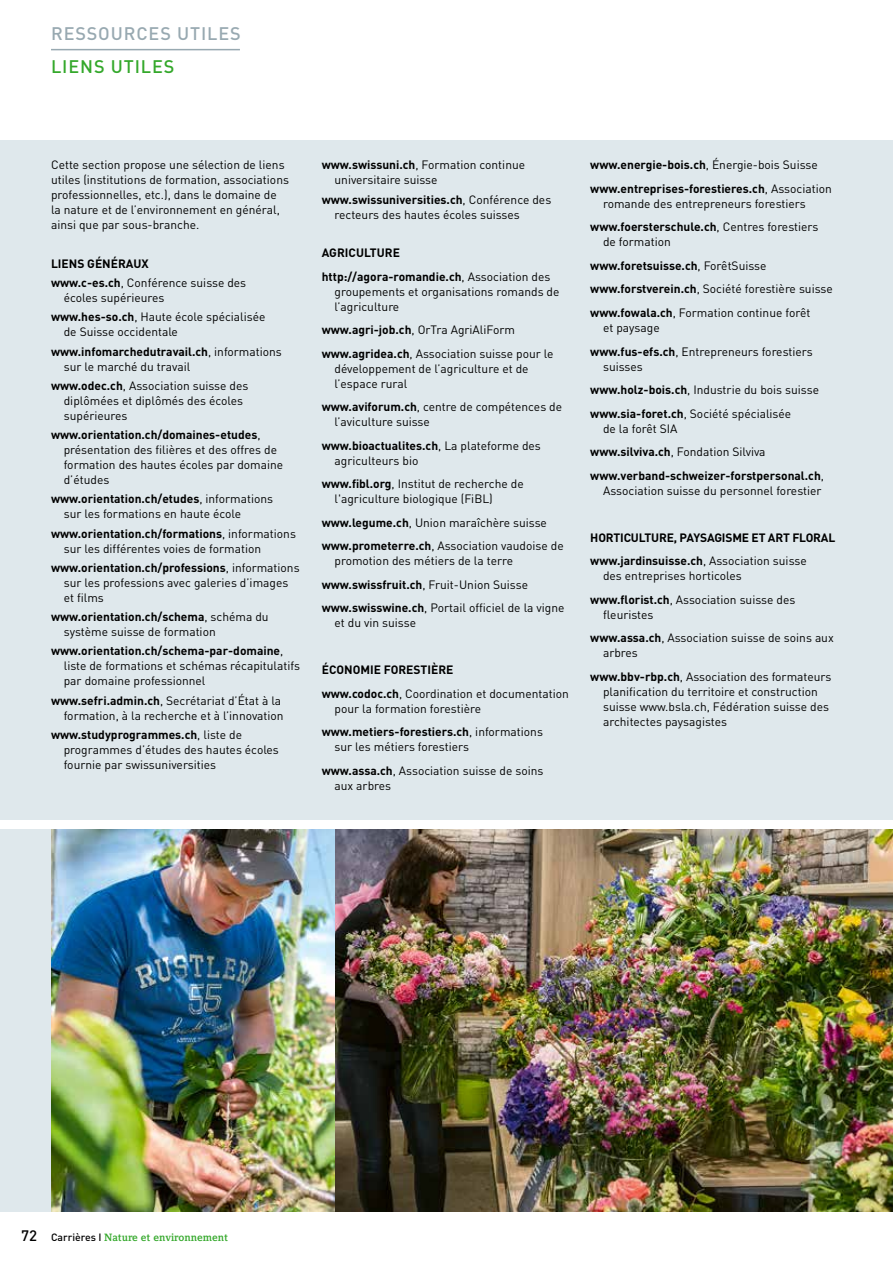
<style>
.page{position:relative;width:893px;height:1263px;background:#fff}
.page>*{position:absolute;margin:0;border:0;box-sizing:border-box;transform-origin:0 0}
.t1{font:500 18px "DIN";letter-spacing:.05em;color:#98a9b1}
.t2{font:500 18px "DIN";letter-spacing:.05em;color:#34a82b}
.t3{font:12px/15px "DIN";color:#000}
.t4{font:700 12px/23.5px "DIN";color:#000}
.t5{font:700 10.5px "Compatil Letter LT";color:#34a82b}
.s1{font-weight:400}
.s2{font-weight:700}
.s3{font-family:"DIN";font-weight:500;font-size:15px;color:#000}
.s4{font-family:"DIN";font-weight:500;color:#000}
</style>
<div class="page">
<div style="left:0;top:140px;width:893px;height:680px;background:#dfe8ec"></div>
<hr style="left:51px;top:49px;width:189px;height:1px;background:#98a9b1">
<div style="left:0;top:829px;width:893px;height:383px;background:#dfe8ec"></div>
<img style="left:51px;top:829px;width:285px;height:383px">
<img style="left:336px;top:829px;width:557px;height:383px">
<h1 class="t1" style="left:51px;top:22px;width:191px">RESSOURCES UTILES</h1>
<h1 class="t2" style="left:51px;top:55px;width:125px">LIENS UTILES</h1>
<p class="t3" style="left:51px;top:157px;width:239px">Cette section propose une sélection de liens utiles (institutions de formation, associations professionnelles, etc.), dans le domaine de la nature et de l’environnement en général, ainsi que par sous-branche.</p>
<p class="t4" style="left:51px;top:253px;width:197px;line-height:19.2px">LIENS GÉNÉRAUX<br>www.c-es.ch<span class="s1">, Conférence suisse des</span></p>
<p class="t3" style="left:51px;top:288px;width:216px;line-height:19.2px;text-indent:13px">écoles supérieures<br><span class="s2">www.hes-so.ch</span>, Haute école spécialisée</p>
<p class="t3" style="left:51px;top:322px;width:232px;line-height:19.2px;text-indent:13px">de Suisse occidentale <span class="s2">www.infomarchedutravail.ch</span>, informations</p>
<p class="t3" style="left:51px;top:356px;width:199px;line-height:19.2px;text-indent:13px">sur le marché du travail <span class="s2">www.odec.ch</span>, Association suisse des</p>
<p class="t3" style="left:64px;top:393px;width:181px">diplômées et diplômés des écoles supérieures</p>
<p class="t3" style="left:64px;top:427px;width:221px;text-indent:-13px"><span class="s2">www.orientation.ch/domaines-etudes</span>, présentation des filières et des offres de formation des hautes écoles par domaine d’études</p>
<p class="t3" style="left:64px;top:491px;width:211px;text-indent:-13px"><span class="s2">www.orientation.ch/etudes</span>, informations sur les formations en haute école</p>
<p class="t3" style="left:64px;top:525px;width:234px;text-indent:-13px"><span class="s2">www.orientation.ch/formations</span>, informations sur les différentes voies de formation</p>
<p class="t3" style="left:64px;top:560px;width:237px;text-indent:-13px"><span class="s2">www.orientation.ch/professions</span>, informations sur les professions avec galeries d’images et films</p>
<p class="t3" style="left:64px;top:609px;width:206px;text-indent:-13px"><span class="s2">www.orientation.ch/schema</span>, schéma du système suisse de formation</p>
<p class="t3" style="left:64px;top:643px;width:238px;text-indent:-13px"><span class="s2">www.orientation.ch/schema-par-domaine</span>, liste de formations et schémas récapitulatifs par domaine professionnel</p>
<p class="t3" style="left:51px;top:692px;width:234px;text-align:right"><span class="s2">www.sefri.admin.ch</span>, Secrétariat d’État à la formation, à la recherche et à l’innovation</p>
<p class="t3" style="left:64px;top:727px;width:217px;text-indent:-13px"><span class="s2">www.studyprogrammes.ch</span>, liste de programmes d’études des hautes écoles fournie par swissuniversities</p>
<p class="t3" style="left:334px;top:157px;width:192px;text-indent:-13px"><span class="s2">www.swissuni.ch</span>, Formation continue universitaire suisse</p>
<p class="t3" style="left:334px;top:192px;width:218px;text-indent:-13px"><span class="s2">www.swissuniversities.ch</span>, Conférence des recteurs des hautes écoles suisses</p>
<p class="t4" style="left:322px;top:240px;width:230px">AGRICULTURE<br>http://agora-romandie.ch<span class="s1">, Association des</span></p>
<p class="t3" style="left:334px;top:284px;width:226px">groupements et organisations romands de l’agriculture</p>
<p class="t3" style="left:322px;top:318px;width:233px;line-height:23.5px"><span class="s2">www.agri-job.ch</span>, OrTra AgriAliForm <span class="s2">www.agridea.ch</span>, Association suisse pour le</p>
<p class="t3" style="left:334px;top:361px;width:196px">développement de l’agriculture et de l’espace rural</p>
<p class="t3" style="left:334px;top:399px;width:229px;text-indent:-13px"><span class="s2">www.aviforum.ch</span>, centre de compétences de l’aviculture suisse</p>
<p class="t3" style="left:334px;top:438px;width:208px;text-indent:-13px"><span class="s2">www.bioactualites.ch</span>, La plateforme des agriculteurs bio</p>
<p class="t3" style="left:334px;top:476px;width:191px;text-indent:-13px"><span class="s2">www.fibl.org</span>, Institut de recherche de l'agriculture biologique (FiBL)</p>
<p class="t3" style="left:322px;top:510px;width:243px;line-height:23.5px"><span class="s2">www.legume.ch</span>, Union maraîchère suisse <span class="s2">www.prometerre.ch</span>, Association vaudoise de</p>
<p class="t3" style="left:322px;top:549px;width:244px;line-height:23.5px;text-indent:13px">promotion des métiers de la terre <span class="s2">www.swissfruit.ch</span>, Fruit-Union Suisse <span class="s2">www.swisswine.ch</span>, Portail officiel de la vigne</p>
<p class="t3" style="left:334px;top:615px;width:83px">et du vin suisse</p>
<p class="t4" style="left:322px;top:658px;width:249px">ÉCONOMIE FORESTIÈRE<br>www.codoc.ch<span class="s1">, Coordination et documentation</span></p>
<p class="t3" style="left:322px;top:696px;width:223px;line-height:23.5px;text-indent:13px">pour la formation forestière <span class="s2">www.metiers-forestiers.ch</span>, informations</p>
<p class="t3" style="left:322px;top:735px;width:223px;line-height:23.5px;text-indent:13px">sur les métiers forestiers <span class="s2">www.assa.ch</span>, Association suisse de soins</p>
<p class="t3" style="left:334px;top:778px;width:58px">aux arbres</p>
<p class="t4" style="left:590px;top:153px;width:243px">www.energie-bois.ch<span class="s1">, Énergie-bois Suisse </span>www.entreprises-forestieres.ch<span class="s1">, Association</span></p>
<p class="t3" style="left:590px;top:192px;width:230px;line-height:23.5px;text-align:center">romande des entrepreneurs forestiers <span class="s2">www.foersterschule.ch</span>, Centres forestiers</p>
<p class="t3" style="left:590px;top:230px;width:244px;line-height:23.5px;text-indent:13px">de formation<br><span class="s2">www.foretsuisse.ch</span>, ForêtSuisse <span class="s2">www.forstverein.ch</span>, Société forestière suisse <span class="s2">www.fowala.ch</span>, Formation continue forêt</p>
<p class="t3" style="left:590px;top:316px;width:224px;line-height:23.5px;text-indent:13px">et paysage<br><span class="s2">www.fus-efs.ch</span>, Entrepreneurs forestiers</p>
<p class="t3" style="left:590px;top:354px;width:230px;line-height:23.5px;text-indent:13px">suisses<br><span class="s2">www.holz-bois.ch</span>, Industrie du bois suisse <span class="s2">www.sia-foret.ch</span>, Société spécialisée</p>
<p class="t4" style="left:590px;top:416px;width:235px;text-indent:13px"><span class="s1">de la forêt SIA<br></span>www.silviva.ch<span class="s1">, Fondation Silviva </span>www.verband-schweizer-forstpersonal.ch<span class="s1">,</span></p>
<p class="t3" style="left:603px;top:482px;width:220px">Association suisse du personnel forestier</p>
<p class="t4" style="left:590px;top:525px;width:246px">HORTICULTURE, PAYSAGISME ET ART FLORAL www.jardinsuisse.ch<span class="s1">, Association suisse</span></p>
<p class="t3" style="left:590px;top:564px;width:206px;line-height:23.5px;text-indent:13px">des entreprises horticoles <span class="s2">www.florist.ch</span>, Association suisse des</p>
<p class="t3" style="left:590px;top:602px;width:245px;line-height:23.5px;text-indent:13px">fleuristes<br><span class="s2">www.assa.ch</span>, Association suisse de soins aux</p>
<p class="t3" style="left:590px;top:641px;width:243px;line-height:23.5px;text-indent:13px">arbres<br><span class="s2">www.bbv-rbp.ch</span>, Association des formateurs</p>
<p class="t3" style="left:603px;top:683px;width:228px">planification du territoire et construction suisse www.bsla.ch, Fédération suisse des architectes paysagistes</p>
<p class="t5" style="left:21px;top:1231px;width:208px"><span class="s3">72</span> <span class="s4">Carrières I</span> Nature et environnement</p>
</div>
